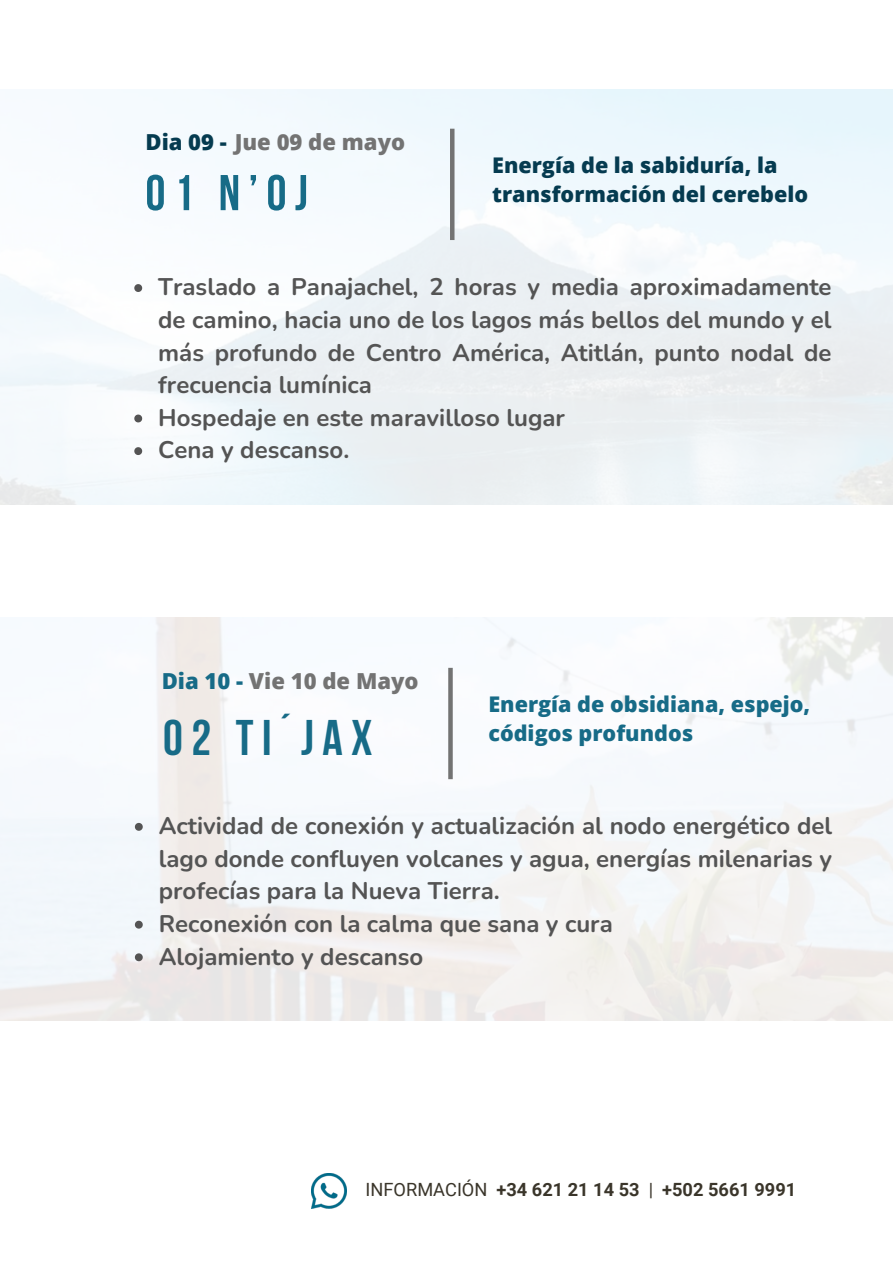
<style>
.page{position:relative;width:893px;height:1264px;background:#fff}
.page>*{position:absolute;margin:0;border:0;box-sizing:border-box;transform-origin:0 0}
.t1{font:700 50.25px "Bebas Neue";color:#176b87}
.t2{font:700 49.8px "Bebas Neue";letter-spacing:.17em;color:#176b87}
.t3{font:700 24px/32.5px "Nunito";color:#545454}
.t4{font:800 22.05px "Open Sans";color:#737373}
.t5{font:800 21.6px/29.2px "Open Sans";color:#053b50}
.t6{font:800 21.6px/29.2px "Open Sans";color:#176b87}
.t7{font:700 18.15px "Roboto";color:#3a352a}
.s1{color:#053b50}
.s2{color:#176b87}
.s3{font-weight:400}
</style>
<div class="page">
<hr style="left:450px;top:129px;width:4px;height:111px;background:#737373">
<svg style="left:134px;top:284px;width:8px;height:8px"></svg>
<svg style="left:134px;top:414px;width:8px;height:8px"></svg>
<svg style="left:134px;top:447px;width:8px;height:8px"></svg>
<svg style="left:448px;top:668px;width:4px;height:111px"></svg>
<svg style="left:135px;top:823px;width:8px;height:7px"></svg>
<svg style="left:135px;top:920px;width:8px;height:8px"></svg>
<svg style="left:135px;top:953px;width:8px;height:8px"></svg>
<img style="left:312px;top:1173px;width:34px;height:34px">
<p class="t4" style="left:145px;top:126px;width:261px"><span class="s1">Dia 09 -</span> Jue 09 de mayo</p>
<h1 class="t1" style="left:145px;top:172px;width:164px">01 N’OJ</h1>
<p class="t5" style="left:492px;top:150px;width:317px">Energía de la sabiduría, la transformación del cerebelo</p>
<p class="t3" style="left:158px;top:271px;width:674px">Traslado a Panajachel, 2 horas y media aproximadamente de camino, hacia uno de los lagos más bellos del mundo y el más profundo de Centro América, Atitlán, punto nodal de frecuencia lumínica<br>Hospedaje en este maravilloso lugar<br>Cena y descanso.</p>
<p class="t4" style="left:162px;top:665px;width:258px"><span class="s2">Dia 10 -</span> Vie 10 de Mayo</p>
<h2 class="t2" style="left:163px;top:717px;width:211px">02 TI´JAX</h2>
<p class="t6" style="left:488px;top:689px;width:323px">Energía de obsidiana, espejo, códigos profundos</p>
<p class="t3" style="left:159px;top:810px;width:674px">Actividad de conexión y actualización al nodo energético del lago donde confluyen volcanes y agua, energías milenarias y profecías para la Nueva Tierra.<br>Reconexión con la calma que sana y cura<br>Alojamiento y descanso</p>
<p class="t7" style="left:365px;top:1179px;width:432px"><span class="s3">INFORMACIÓN</span> +34 621 21 14 53 <span class="s3">|</span> +502 5661 9991</p>
</div>
